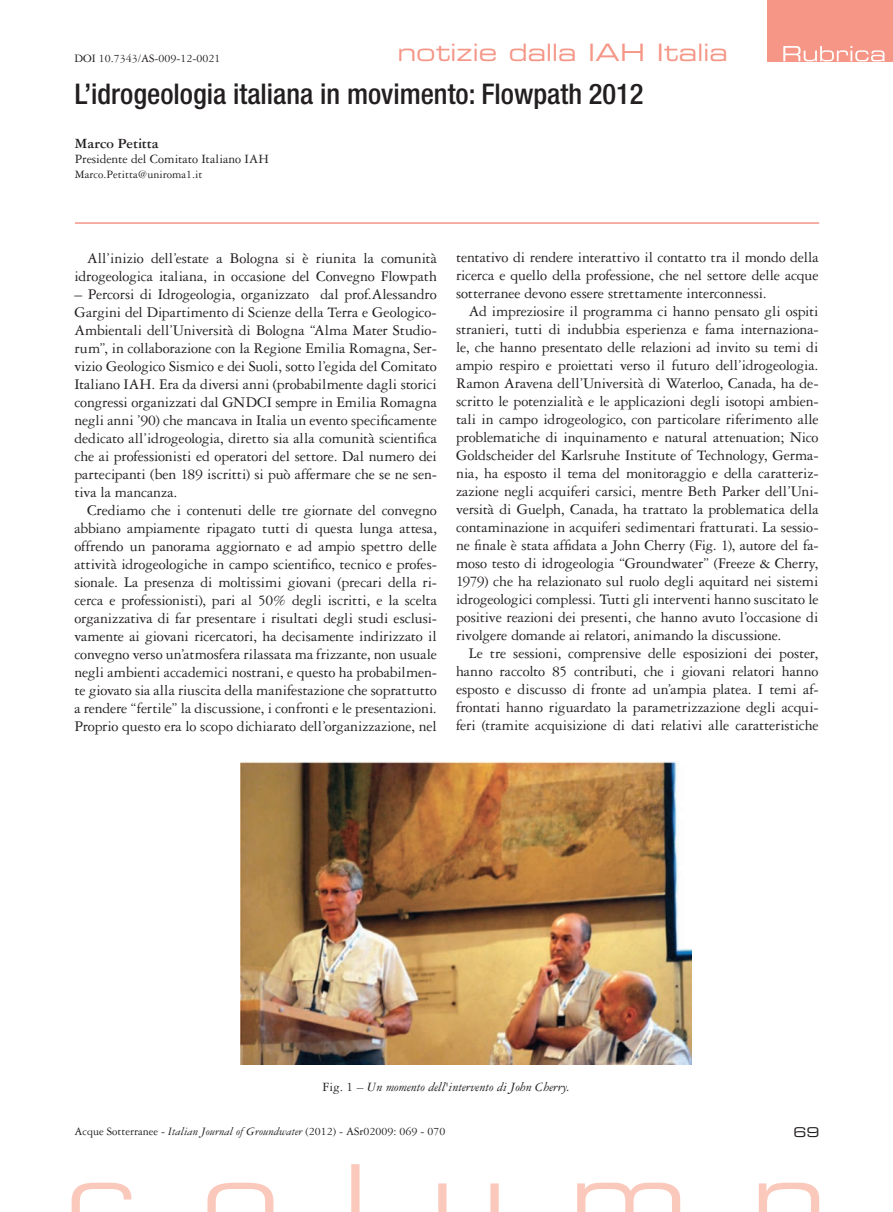
<style>
.page{position:relative;width:893px;height:1212px;background:#fff}
.page>*{position:absolute;margin:0;border:0;box-sizing:border-box;transform-origin:0 0}
.t1{font:500 condensed 28.5px "Helvetica Neue LT Std";color:#231f20}
.t2{font:24px "Eurostile LT Std Ex 2";letter-spacing:-.005em;color:#f59687}
.t3{font:15.75px/18px "Garamond 3 LT Std";letter-spacing:-.01em;color:#231f20;text-align:justify}
.t4{font:700 15px "Garamond 3 LT Std";letter-spacing:-.005em;color:#231f20}
.t5{font:italic 13.5px "Garamond 3 LT Std";color:#231f20}
.t6{font:13.5px "Garamond 3 LT Std";letter-spacing:-.005em;color:#231f20}
.t7{font:13.5px "Eurostile LT Std Ex 2";color:#231f20}
.t8{font:12px "Garamond 3 LT Std";color:#231f20}
.s1{font-style:normal}
.s2{font-style:italic}
</style>
<div class="page">
<svg style="left:72px;top:1164px;width:747px;height:48px"></svg>
<img style="left:241px;top:761px;width:450px;height:303px">
<div style="left:767px;top:0;width:126px;height:62px;background:#f59687"></div>
<svg style="left:783px;top:46px;width:101px;height:15px"></svg>
<hr style="left:75px;top:222px;width:744px;height:2px;background:#f59687">
<p class="t8" style="left:74px;top:52px;width:147px">DOI 10.7343/AS-009-12-0021</p>
<h2 class="t2" style="left:397px;top:36px;width:332px">notizie dalla IAH Italia</h2>
<h1 class="t1" style="left:75px;top:77px;width:570px">L’idrogeologia italiana in movimento: Flowpath 2012</h1>
<p class="t4" style="left:75px;top:135px;width:85px">Marco Petitta</p>
<p class="t6" style="left:75px;top:152px;width:195px">Presidente del Comitato Italiano IAH</p>
<p class="t8" style="left:75px;top:168px;width:129px">Marco.Petitta@uniroma1.it</p>
<p class="t3" style="left:74px;top:249px;width:364px;text-align:right">All’inizio dell’estate a Bologna si è riunita la comunità idrogeologica italiana, in occasione del Convegno Flowpath</p>
<p class="t3" style="left:74px;top:285px;width:364px">– Percorsi di Idrogeologia, organizzato dal prof.Alessandro Gargini del Dipartimento di Scienze della Terra e Geologico-Ambientali dell’Università di Bologna “Alma Mater Studio&shy;rum”, in collaborazione con la Regione Emilia Romagna, Ser&shy;vizio Geologico Sismico e dei Suoli, sotto l’egida del Comitato Italiano IAH. Era da diversi anni (probabilmente dagli storici congressi organizzati dal GNDCI sempre in Emilia Romagna negli anni ’90) che mancava in Italia un evento specificamente dedicato all’idrogeologia, diretto sia alla comunità scientifica che ai professionisti ed operatori del settore. Dal numero dei partecipanti (ben 189 iscritti) si può affermare che se ne sen&shy;tiva la mancanza.</p>
<p class="t3" style="left:74px;top:501px;width:364px;text-indent:13px">Crediamo che i contenuti delle tre giornate del convegno abbiano ampiamente ripagato tutti di questa lunga attesa, offrendo un panorama aggiornato e ad ampio spettro delle attività idrogeologiche in campo scientifico, tecnico e profes&shy;sionale. La presenza di moltissimi giovani (precari della ri&shy;cerca e professionisti), pari al 50% degli iscritti, e la scelta organizzativa di far presentare i risultati degli studi esclusi&shy;vamente ai giovani ricercatori, ha decisamente indirizzato il convegno verso un’atmosfera rilassata ma frizzante, non usuale negli ambienti accademici nostrani, e questo ha probabilmen&shy;te giovato sia alla riuscita della manifestazione che soprattutto a rendere “fertile” la discussione, i confronti e le presentazioni.<br>Proprio questo era lo scopo dichiarato dell’organizzazione, nel</p>
<p class="t3" style="left:456px;top:249px;width:364px">tentativo di rendere interattivo il contatto tra il mondo della ricerca e quello della professione, che nel settore delle acque sotterranee devono essere strettamente interconnessi.</p>
<p class="t3" style="left:456px;top:303px;width:364px;text-indent:13px">Ad impreziosire il programma ci hanno pensato gli ospiti stranieri, tutti di indubbia esperienza e fama internaziona&shy;le, che hanno presentato delle relazioni ad invito su temi di ampio respiro e proiettati verso il futuro dell’idrogeologia.<br>Ramon Aravena dell’Università di Waterloo, Canada, ha de&shy;scritto le potenzialità e le applicazioni degli isotopi ambien&shy;tali in campo idrogeologico, con particolare riferimento alle problematiche di inquinamento e natural attenuation; Nico Goldscheider del Karlsruhe Institute of Technology, Germa&shy;nia, ha esposto il tema del monitoraggio e della caratteriz&shy;zazione negli acquiferi carsici, mentre Beth Parker dell’Uni&shy;versità di Guelph, Canada, ha trattato la problematica della contaminazione in acquiferi sedimentari fratturati. La sessio&shy;ne finale è stata affidata a John Cherry (Fig. 1), autore del fa&shy;moso testo di idrogeologia “Groundwater” (Freeze &amp; Cherry, 1979) che ha relazionato sul ruolo degli aquitard nei sistemi idrogeologici complessi. Tutti gli interventi hanno suscitato le positive reazioni dei presenti, che hanno avuto l’occasione di rivolgere domande ai relatori, animando la discussione.</p>
<p class="t3" style="left:456px;top:645px;width:364px;text-indent:13px">Le tre sessioni, comprensive delle esposizioni dei poster, hanno raccolto 85 contributi, che i giovani relatori hanno esposto e discusso di fronte ad un’ampia platea. I temi af&shy;frontati hanno riguardato la parametrizzazione degli acqui&shy;feri (tramite acquisizione di dati relativi alle caratteristiche</p>
<p class="t5" style="left:323px;top:1080px;width:249px"><span class="s1">Fig. 1</span> – Un momento dell'intervento di John Cherry.</p>
<p class="t8" style="left:74px;top:1124px;width:372px">Acque Sotterranee - <span class="s2">Italian Journal of Groundwater</span> (2012) - ASr02009: 069 - 070</p>
<p class="t7" style="left:794px;top:1123px;width:28px">69</p>
</div>
